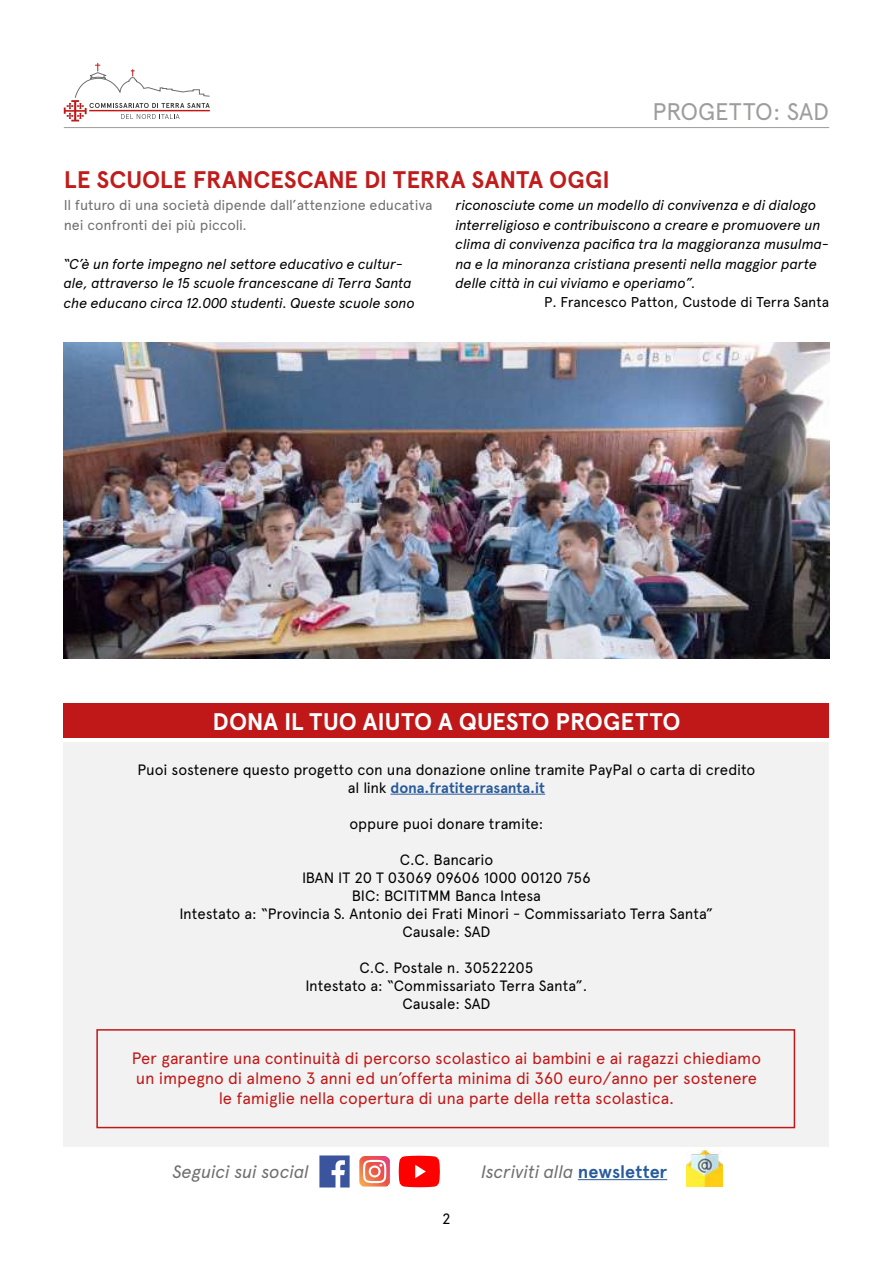
<style>
.page{position:relative;width:893px;height:1263px;background:#fff}
.page>*{position:absolute;margin:0;border:0;box-sizing:border-box;transform-origin:0 0}
.t1{font:700 24px "Apercu";color:#c01c1b}
.t2{font:700 24px "Apercu";color:#fff}
.t3{font:24px "Apercu";letter-spacing:-.01em;color:#9d9d9c}
.t4{font:italic 18px "Apercu";letter-spacing:-.015em;color:#706f6f}
.t5{font:16.5px/19.8px "Apercu";letter-spacing:-.01em;color:#c01818;text-align:center}
.t6{font:15px/18px "Apercu";letter-spacing:-.01em;color:#000;text-align:center}
.t7{font:italic 14.25px/19.5px "Apercu";letter-spacing:-.015em;color:#000}
.t8{font:14.25px/19.5px "Apercu";letter-spacing:-.005em;color:#706f6f}
.t9{font:14.25px "Apercu";letter-spacing:-.01em;color:#000}
.s1{font-weight:700;color:#275b9b}
.s2{font-weight:700;font-style:normal;color:#275b9b}
</style>
<div class="page">
<svg style="left:64px;top:63px;width:146px;height:58px"></svg>
<hr style="left:64px;top:127px;width:765px;height:1px;background:#9d9d9c">
<svg style="left:319px;top:1155px;width:31px;height:32px"></svg>
<svg style="left:359px;top:1156px;width:31px;height:30px"></svg>
<svg style="left:399px;top:1156px;width:41px;height:31px"></svg>
<hr style="left:578px;top:1179px;width:89px;height:1px;background:#275b9b">
<img style="left:687px;top:1150px;width:36px;height:36px">
<img style="left:64px;top:342px;width:765px;height:317px">
<div style="left:64px;top:1006px;width:765px;height:140px;background:#f2f2f2"></div>
<div style="left:64px;top:742px;width:765px;height:279px;background:#f2f2f2"></div>
<hr style="left:390px;top:794px;width:155px;height:1px;background:#275b9b">
<div style="left:64px;top:704px;width:765px;height:34px;background:#c01818"></div>
<div style="left:96px;top:1029px;width:699px;height:99px;border:2px solid #c01818"></div>
<h1 class="t1" style="left:64px;top:165px;width:548px">LE SCUOLE FRANCESCANE DI TERRA SANTA OGGI</h1>
<h1 class="t3" style="left:653px;top:97px;width:178px">PROGETTO: SAD</h1>
<p class="t8" style="left:64px;top:195px;width:370px">Il futuro di una società dipende dall’attenzione educativa nei confronti dei più piccoli.</p>
<p class="t7" style="left:64px;top:253px;width:353px">“C’è un forte impegno nel settore educativo e cultur&shy;ale, attraverso le 15 scuole francescane di Terra Santa che educano circa 12.000 studenti. Queste scuole sono</p>
<p class="t7" style="left:455px;top:194px;width:375px">riconosciute come un modello di convivenza e di dialogo interreligioso e contribuiscono a creare e promuovere un clima di convivenza pacifica tra la maggioranza musulma&shy;na e la minoranza cristiana presenti nella maggior parte delle città in cui viviamo e operiamo”.</p>
<p class="t9" style="left:544px;top:294px;width:287px">P. Francesco Patton, Custode di Terra Santa</p>
<h1 class="t2" style="left:212px;top:707px;width:470px">DONA IL TUO AIUTO A QUESTO PROGETTO</h1>
<p class="t6" style="left:138px;top:760px;width:619px">Puoi sostenere questo progetto con una donazione online tramite PayPal o carta di credito al link <span class="s1">dona.fratiterrasanta.it</span></p>
<p class="t6" style="left:349px;top:814px;width:196px">oppure puoi donare tramite:</p>
<p class="t6" style="left:180px;top:850px;width:535px">C.C. Bancario<br>IBAN IT 20 T 03069 09606 1000 00120 756<br>BIC: BCITITMM Banca Intesa<br>Intestato a: “Provincia S. Antonio dei Frati Minori - Commissariato Terra Santa” Causale: SAD</p>
<p class="t6" style="left:306px;top:958px;width:283px">C.C. Postale n. 30522205<br>Intestato a: “Commissariato Terra Santa”.<br>Causale: SAD</p>
<p class="t5" style="left:132px;top:1048px;width:631px">Per garantire una continuità di percorso scolastico ai bambini e ai ragazzi chiediamo un impegno di almeno 3 anni ed un’offerta minima di 360 euro/anno per sostenere le famiglie nella copertura di una parte della retta scolastica.</p>
<p class="t4" style="left:172px;top:1157px;width:138px">Seguici sui social</p>
<p class="t4" style="left:481px;top:1157px;width:188px">Iscriviti alla <span class="s2">newsletter</span></p>
<p class="t6" style="left:442px;top:1209px;width:10px">2</p>
</div>
